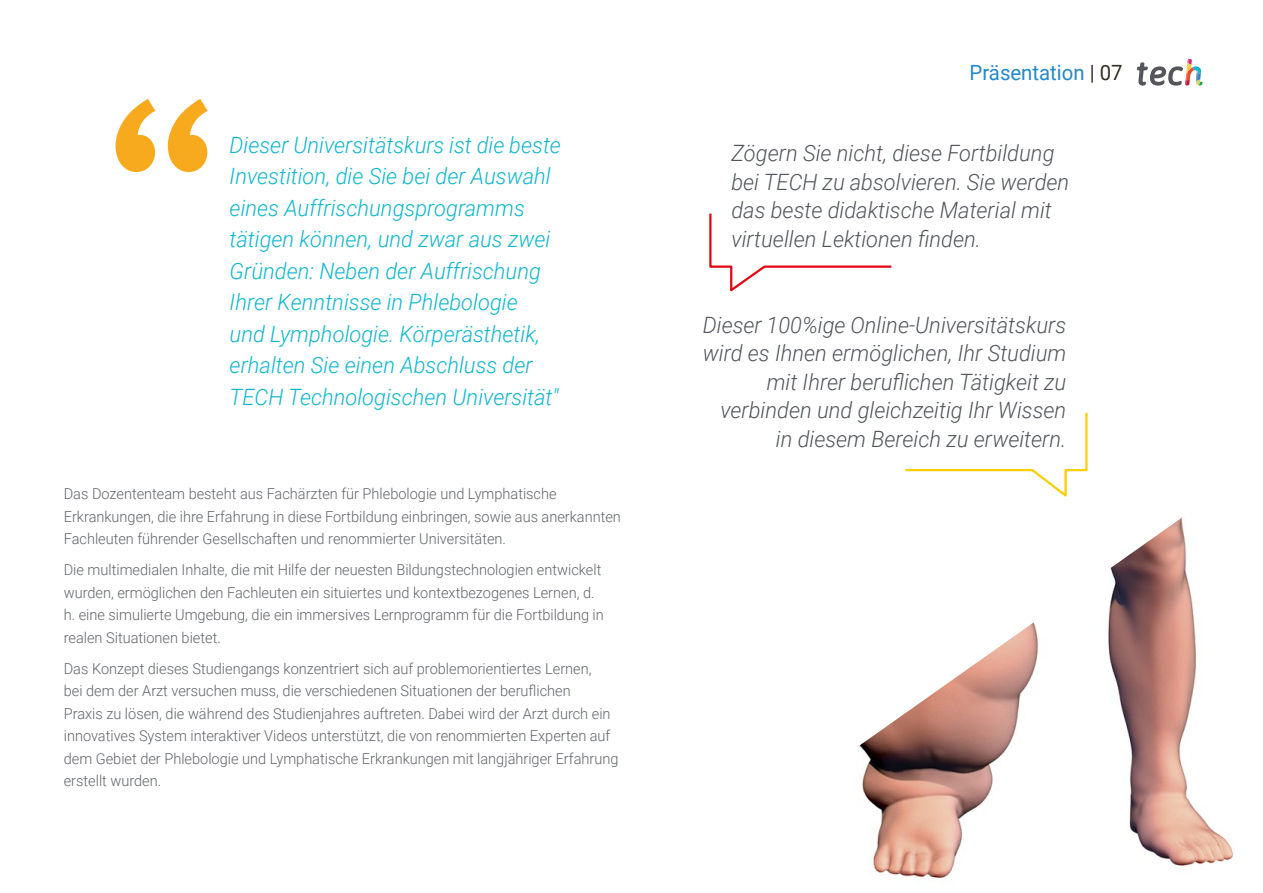
<style>
.page{position:relative;width:1263px;height:893px;background:#fff}
.page>*{position:absolute;margin:0;border:0;box-sizing:border-box;transform-origin:0 0}
.t1{font:italic 300 22.5px/28.5px "Roboto";color:#52555b;text-align:right}
.t2{font:italic 300 22.5px/31.5px "Roboto";color:#0fb6cf}
.t3{font:21px "Roboto";color:#2488c9}
.t4{font:300 15px/22.5px "Roboto";color:#61646a}
.s1{color:#312e20}
</style>
<div class="page">
<svg style="left:116px;top:99px;width:92px;height:73px"></svg>
<svg style="left:1085px;top:412px;width:3px;height:48px"></svg>
<img style="left:859px;top:460px;width:375px;height:419px">
<svg style="left:709px;top:213px;width:183px;height:79px"></svg>
<svg style="left:1137px;top:59px;width:65px;height:27px"></svg>
<p class="t2" style="left:230px;top:128px;width:333px">Dieser Universitätskurs ist die beste Investition, die Sie bei der Auswahl eines Auffrischungsprogramms tätigen können, und zwar aus zwei Gründen: Neben der Auffrischung Ihrer Kenntnisse in Phlebologie<br>und Lymphologie. Körperästhetik, erhalten Sie einen Abschluss der TECH Technologischen Universität"</p>
<p class="t4" style="left:64px;top:482px;width:559px">Das Dozententeam besteht aus Fachärzten für Phlebologie und Lymphatische<br>Erkrankungen, die ihre Erfahrung in diese Fortbildung einbringen, sowie aus anerkannten<br>Fachleuten führender Gesellschaften und renommierter Universitäten.</p>
<p class="t4" style="left:64px;top:558px;width:542px">Die multimedialen Inhalte, die mit Hilfe der neuesten Bildungstechnologien entwickelt wurden, ermöglichen den Fachleuten ein situiertes und kontextbezogenes Lernen, d. h. eine simulierte Umgebung, die ein immersives Lernprogramm für die Fortbildung in realen Situationen bietet.</p>
<p class="t4" style="left:64px;top:657px;width:556px">Das Konzept dieses Studiengangs konzentriert sich auf problemorientiertes Lernen,<br>bei dem der Arzt versuchen muss, die verschiedenen Situationen der beruflichen<br>Praxis zu lösen, die während des Studienjahres auftreten. Dabei wird der Arzt durch ein innovatives System interaktiver Videos unterstützt, die von renommierten Experten auf dem Gebiet der Phlebologie und Lymphatische Erkrankungen mit langjähriger Erfahrung erstellt wurden.</p>
<h2 class="t3" style="left:969px;top:57px;width:155px">Präsentation <span class="s1">| 07</span></h2>
<h1 class="t1" style="left:731px;top:138px;width:339px;text-align:left">Zögern Sie nicht, diese Fortbildung bei TECH zu absolvieren. Sie werden das beste didaktische Material mit virtuellen Lektionen finden.</h1>
<h1 class="t1" style="left:703px;top:310px;width:365px">Dieser 100%ige Online-Universitätskurs wird es Ihnen ermöglichen, Ihr Studium mit Ihrer beruflichen Tätigkeit zu verbinden und gleichzeitig Ihr Wissen in diesem Bereich zu erweitern.</h1>
</div>
